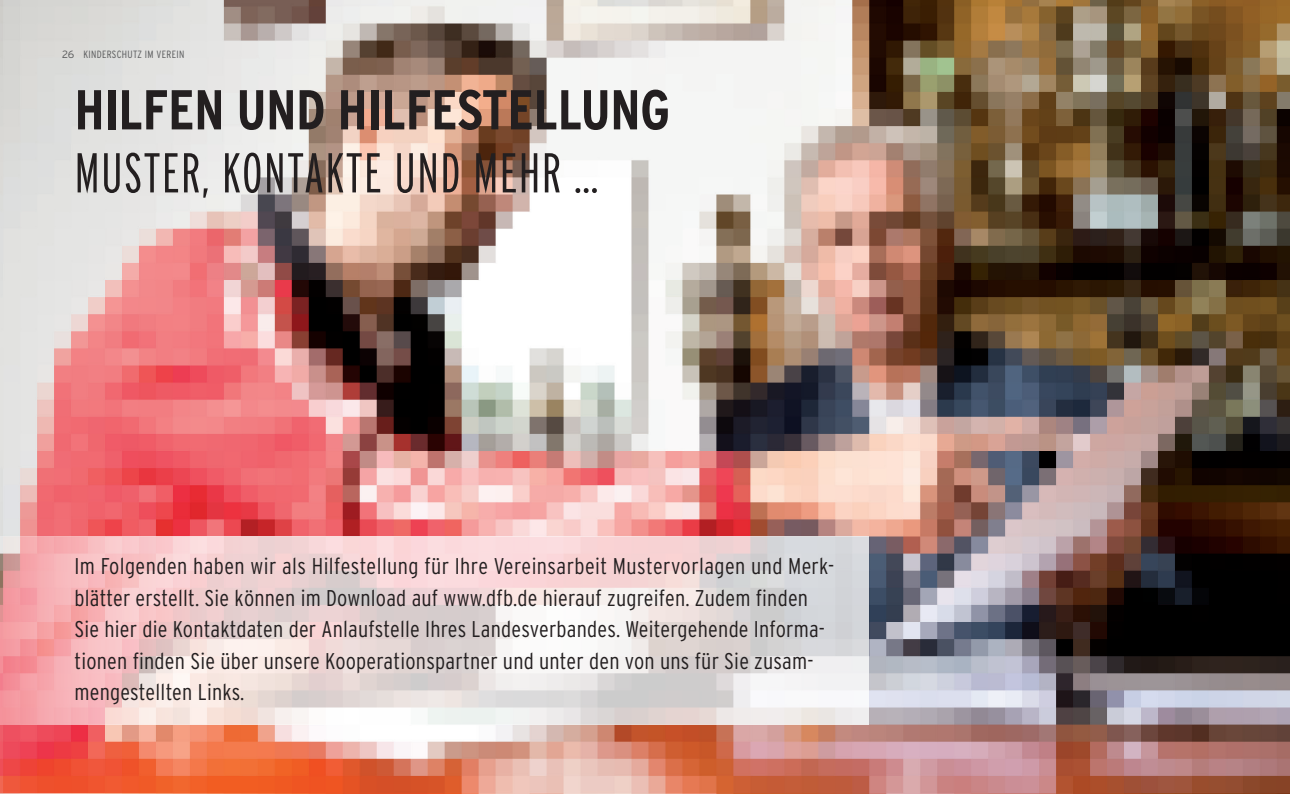
<style>
.page{position:relative;width:1290px;height:794px;background:#fff}
.page>*{position:absolute;margin:0;border:0;box-sizing:border-box;transform-origin:0 0}
.Headline-bold_32{font:300 extra-condensed 56px/63px "Interstate";letter-spacing:.02em;color:#231f20}
.Vorspann_13_18{font:300 condensed 22.75px/31.5px "Interstate";letter-spacing:.01em;color:#231f20}
.Fliesstext{font:300 condensed 10.5px "Interstate";letter-spacing:.03em;color:#57585a}
.Fliesstext-2{font:300 10.5px "Interstate";color:#57585a}
.s1{font-weight:700;font-stretch:condensed}
</style>
<div class="page">
<img style="left:0;top:0;width:1290px;height:794px">
<svg style="left:0;top:536px;width:868px;height:188px;background:#ebd4d5"></svg>
<p class="Fliesstext-2" style="left:62px;top:48px;width:14px">26</p>
<p class="Fliesstext" style="left:83px;top:48px;width:102px">KINDERSCHUTZ IM VEREIN</p>
<p class="Headline-bold_32" style="left:74px;top:78px;width:597px"><span class="s1">HILFEN UND HILFESTELLUNG<br></span>MUSTER, KONTAKTE UND MEHR …</p>
<p class="Vorspann_13_18" style="left:74px;top:550px;width:761px">Im Folgenden haben wir als Hilfestellung für Ihre Vereinsarbeit Mustervorlagen und Merk&shy;blätter erstellt. Sie können im Download auf www.dfb.de hierauf zugreifen. Zudem finden Sie hier die Kontaktdaten der Anlaufstelle Ihres Landesverbandes. Weitergehende Informa&shy;tionen finden Sie über unsere Kooperationspartner und unter den von uns für Sie zusam&shy;mengestellten Links.</p>
</div>
